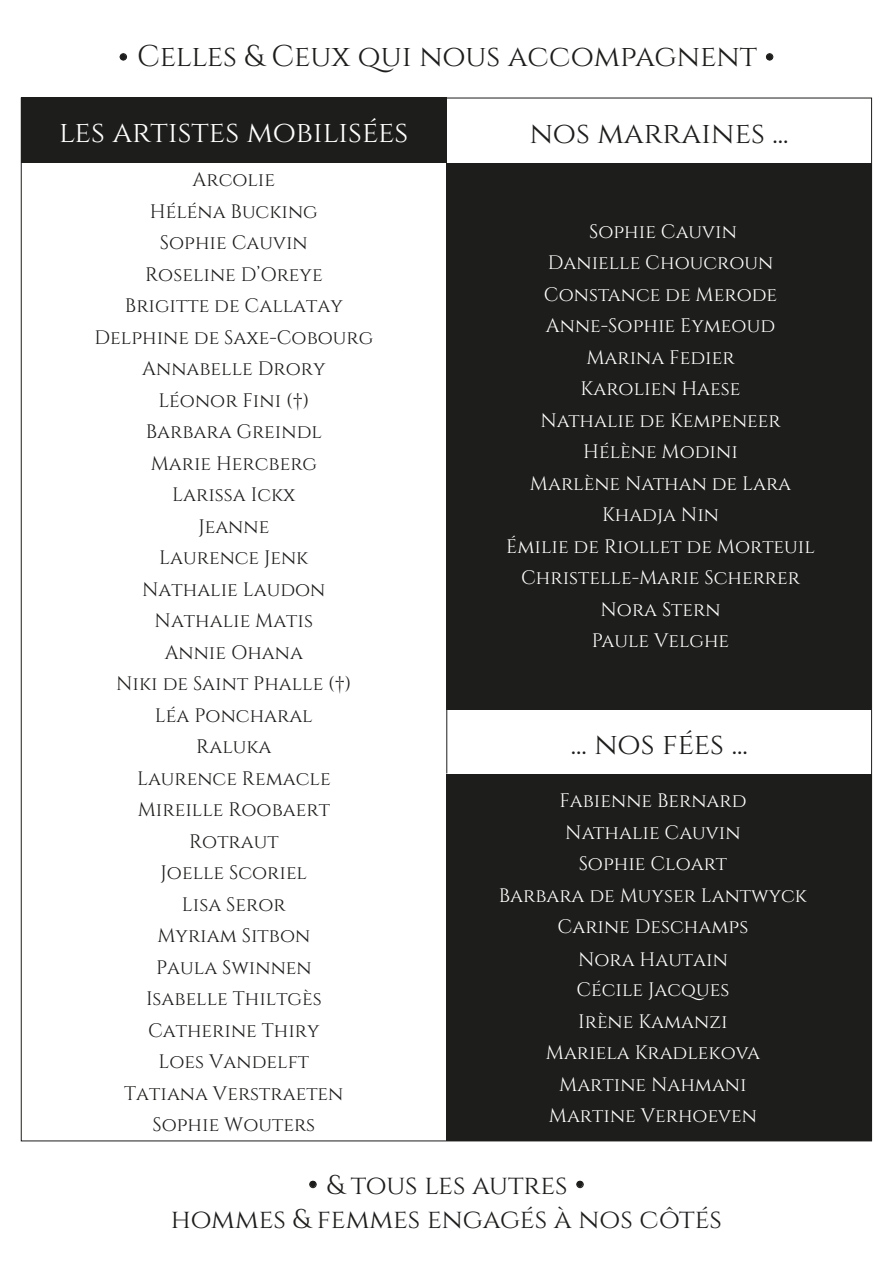
<style>
.page{position:relative;width:893px;height:1263px;background:#fff}
.page>*{position:absolute;margin:0;border:0;box-sizing:border-box;transform-origin:0 0}
.t1{font:30px "Cinzel";color:#1d1d1b}
.t2{font:30px "Cinzel";color:#fff}
.t3{font:27px "Cinzel";color:#1d1d1b}
.t4{font:19.5px/31.5px "Cinzel";color:#1d1d1b;text-align:center}
.t5{font:19.5px/31.5px "Cinzel";color:#fff;text-align:center}
.s1{font-size:33px}
</style>
<div class="page">
<div style="left:446px;top:773px;width:426px;height:368px;background:#1d1d1b"></div>
<div style="left:446px;top:162px;width:426px;height:548px;background:#1d1d1b"></div>
<div style="left:446px;top:99px;width:426px;height:64px;background:#fff"></div>
<svg style="left:119px;top:53px;width:8px;height:8px"></svg>
<svg style="left:766px;top:53px;width:8px;height:8px"></svg>
<div style="left:21px;top:97px;width:425px;height:66px;background:#1d1d1b"></div>
<svg style="left:309px;top:1180px;width:8px;height:8px"></svg>
<svg style="left:576px;top:1180px;width:8px;height:8px"></svg>
<hr style="left:447px;top:710px;width:1px;height:63px;background:#1d1d1b">
<p class="t1" style="left:118px;top:39px;width:659px"><span class="s1">•</span> Celles &amp; Ceux qui nous accompagnent <span class="s1">•</span></p>
<p class="t2" style="left:59px;top:115px;width:351px">les artistes mobilisées</p>
<p class="t4" style="left:193px;top:165px;width:84px">Arcolie</p>
<p class="t4" style="left:150px;top:196px;width:169px">Héléna Bucking</p>
<p class="t4" style="left:160px;top:228px;width:149px">Sophie Cauvin</p>
<p class="t4" style="left:145px;top:259px;width:179px">Roseline D’Oreye</p>
<p class="t4" style="left:125px;top:291px;width:219px">Brigitte de Callatay</p>
<p class="t4" style="left:95px;top:322px;width:280px">Delphine de Saxe-Cobourg</p>
<p class="t4" style="left:142px;top:354px;width:185px">Annabelle Drory</p>
<p class="t4" style="left:158px;top:385px;width:153px">Léonor Fini (†)</p>
<p class="t4" style="left:146px;top:417px;width:178px">Barbara Greindl</p>
<p class="t4" style="left:151px;top:448px;width:168px">Marie Hercberg</p>
<p class="t4" style="left:172px;top:480px;width:125px">Larissa Ickx</p>
<p class="t4" style="left:198px;top:511px;width:72px">Jeanne</p>
<p class="t4" style="left:159px;top:543px;width:151px">Laurence Jenk</p>
<p class="t4" style="left:142px;top:574px;width:185px">Nathalie Laudon</p>
<p class="t4" style="left:155px;top:606px;width:160px">Nathalie Matis</p>
<p class="t4" style="left:165px;top:637px;width:140px">Annie Ohana</p>
<p class="t4" style="left:116px;top:669px;width:237px">Niki de Saint Phalle (†)</p>
<p class="t4" style="left:155px;top:700px;width:159px">Léa Poncharal</p>
<p class="t4" style="left:196px;top:732px;width:77px">Raluka</p>
<p class="t4" style="left:137px;top:763px;width:195px">Laurence Remacle</p>
<p class="t4" style="left:138px;top:795px;width:194px">Mireille Roobaert</p>
<p class="t4" style="left:189px;top:826px;width:91px">Rotraut</p>
<p class="t4" style="left:161px;top:858px;width:148px">Joelle Scoriel</p>
<p class="t4" style="left:182px;top:889px;width:105px">Lisa Seror</p>
<p class="t4" style="left:157px;top:921px;width:154px">Myriam Sitbon</p>
<p class="t4" style="left:156px;top:952px;width:157px">Paula Swinnen</p>
<p class="t4" style="left:146px;top:984px;width:177px">Isabelle Thiltgès</p>
<p class="t4" style="left:148px;top:1015px;width:173px">Catherine Thiry</p>
<p class="t4" style="left:159px;top:1047px;width:152px">Loes Vandelft</p>
<p class="t4" style="left:124px;top:1078px;width:221px">Tatiana Verstraeten<br>Sophie Wouters</p>
<p class="t1" style="left:530px;top:115px;width:260px">nos marraines ...</p>
<p class="t5" style="left:506px;top:216px;width:310px">Sophie Cauvin<br>Danielle Choucroun<br>Constance de Merode<br>Anne-Sophie Eymeoud<br>Marina Fedier<br>Karolien Haese<br>Nathalie de Kempeneer<br>Hélène Modini<br>Marlène Nathan de Lara<br>Khadja Nin<br>Émilie de Riollet de Morteuil<br>Christelle-Marie Scherrer<br>Nora Stern<br>Paule Velghe</p>
<p class="t1" style="left:571px;top:726px;width:179px">... nos fées ...</p>
<p class="t5" style="left:499px;top:785px;width:310px">Fabienne Bernard<br>Nathalie Cauvin<br>Sophie Cloart<br>Barbara de Muyser Lantwyck<br>Carine Deschamps<br>Nora Hautain</p>
<p class="t5" style="left:546px;top:974px;width:216px">Cécile Jacques<br>Irène Kamanzi<br>Mariela Kradlekova<br>Martine Nahmani<br>Martine Verhoeven</p>
<p class="t3" style="left:307px;top:1169px;width:280px"><span class="s1">•</span> &amp; tous les autres <span class="s1">•</span></p>
<p class="t3" style="left:171px;top:1204px;width:553px">hommes &amp; femmes engagés à nos côtés</p>
</div>
